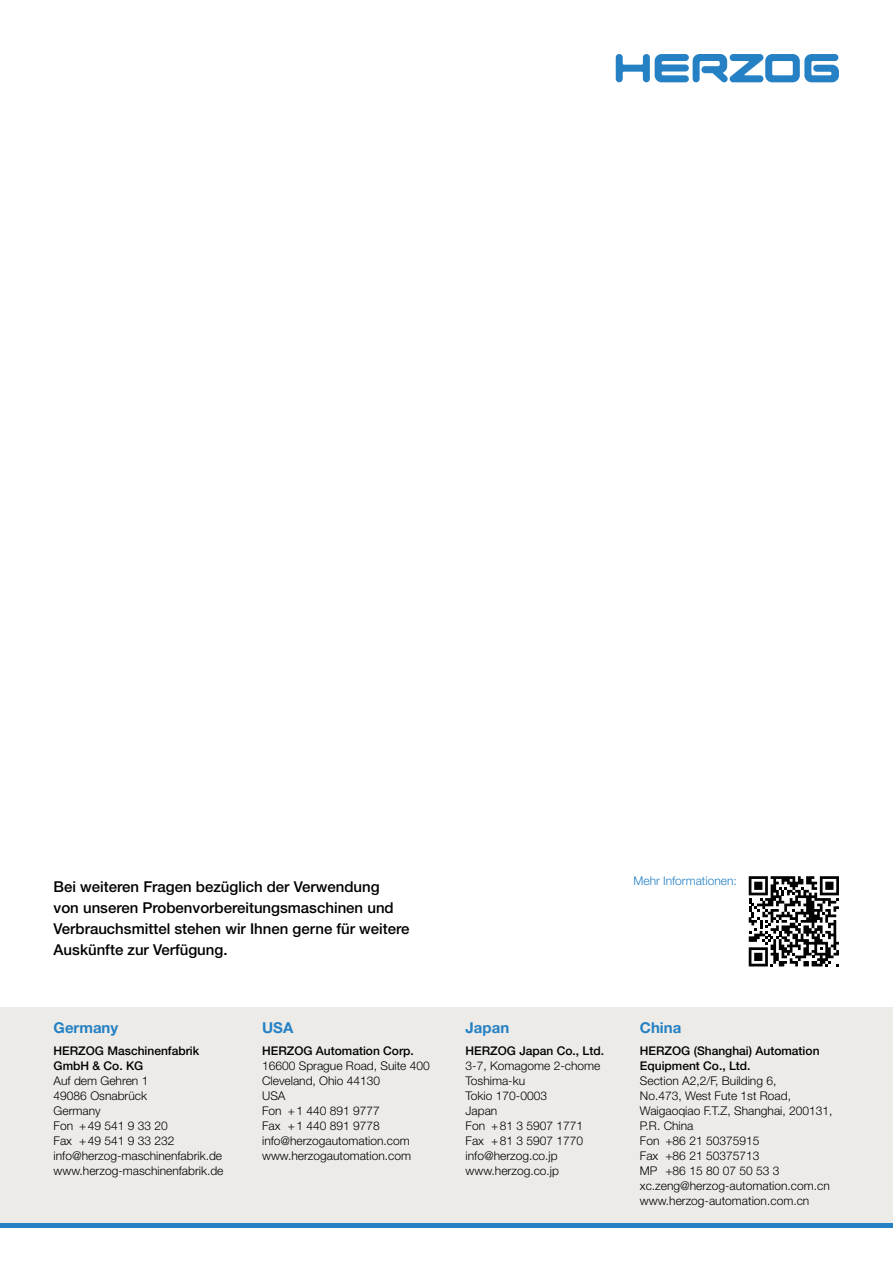
<style>
.page{position:relative;width:893px;height:1263px;background:#fff}
.page>*{position:absolute;margin:0;border:0;box-sizing:border-box;transform-origin:0 0}
.t1{font:500 15px/21px "Helvetica Neue LT";color:#000}
.t2{font:700 15px "Helvetica Neue LT";color:#2581c4}
.t3{font:300 12px/15px "Helvetica Neue LT";color:#000}
.t4{font:500 12px/15px "Helvetica Neue LT";color:#000}
.t5{font:300 12px "Helvetica Neue LT";color:#2581c4}
</style>
<div class="page">
<svg style="left:616px;top:54px;width:223px;height:29px"></svg>
<div style="left:0;top:1008px;width:893px;height:218px;background:#ecebe8"></div>
<div style="left:0;top:1223px;width:893px;height:5px;background:#2581c4"></div>
<svg style="left:749px;top:876px;width:90px;height:90px"></svg>
<p class="t1" style="left:54px;top:876px;width:357px">Bei weiteren Fragen bezüglich der Verwendung<br>von unseren Probenvorbereitungsmaschinen und Verbrauchsmittel stehen wir Ihnen gerne für weitere Auskünfte zur Verfügung.</p>
<p class="t2" style="left:54px;top:1019px;width:66px">Germany</p>
<p class="t4" style="left:54px;top:1043px;width:147px">HERZOG Maschinenfabrik<br>GmbH &amp; Co. KG</p>
<p class="t3" style="left:54px;top:1073px;width:171px">Auf dem Gehren 1<br>49086 Osnabrück<br>Germany<br>Fon +49 541 9 33 20<br>Fax +49 541 9 33 232 info@herzog-maschinenfabrik.de www.herzog-maschinenfabrik.de</p>
<p class="t2" style="left:262px;top:1019px;width:33px">USA</p>
<p class="t2" style="left:466px;top:1019px;width:45px">Japan</p>
<p class="t4" style="left:262px;top:1043px;width:153px">HERZOG Automation Corp.</p>
<p class="t3" style="left:262px;top:1058px;width:169px">16600 Sprague Road, Suite 400<br>Cleveland, Ohio 44130<br>USA<br>Fon +1 440 891 9777<br>Fax +1 440 891 9778 info@herzogautomation.com www.herzogautomation.com</p>
<p class="t4" style="left:466px;top:1043px;width:140px">HERZOG Japan Co., Ltd.</p>
<p class="t3" style="left:466px;top:1058px;width:136px">3-7, Komagome 2-chome<br>Toshima-ku<br>Tokio 170-0003<br>Japan<br>Fon +81 3 5907 1771<br>Fax +81 3 5907 1770 info@herzog.co.jp www.herzog.co.jp</p>
<p class="t5" style="left:634px;top:874px;width:105px">Mehr Informationen:</p>
<p class="t2" style="left:640px;top:1019px;width:43px">China</p>
<p class="t4" style="left:640px;top:1043px;width:181px">HERZOG (Shanghai) Automation<br>Equipment Co., Ltd.</p>
<p class="t3" style="left:640px;top:1073px;width:194px">Section A2,2/F, Building 6,<br>No.473, West Fute 1st Road,<br>Waigaoqiao F.T.Z, Shanghai, 200131,<br>P.R. China<br>Fon +86 21 50375915<br>Fax +86 21 50375713<br>MP +86 15 80 07 50 53 3 xc.zeng@herzog-automation.com.cn www.herzog-automation.com.cn</p>
</div>
